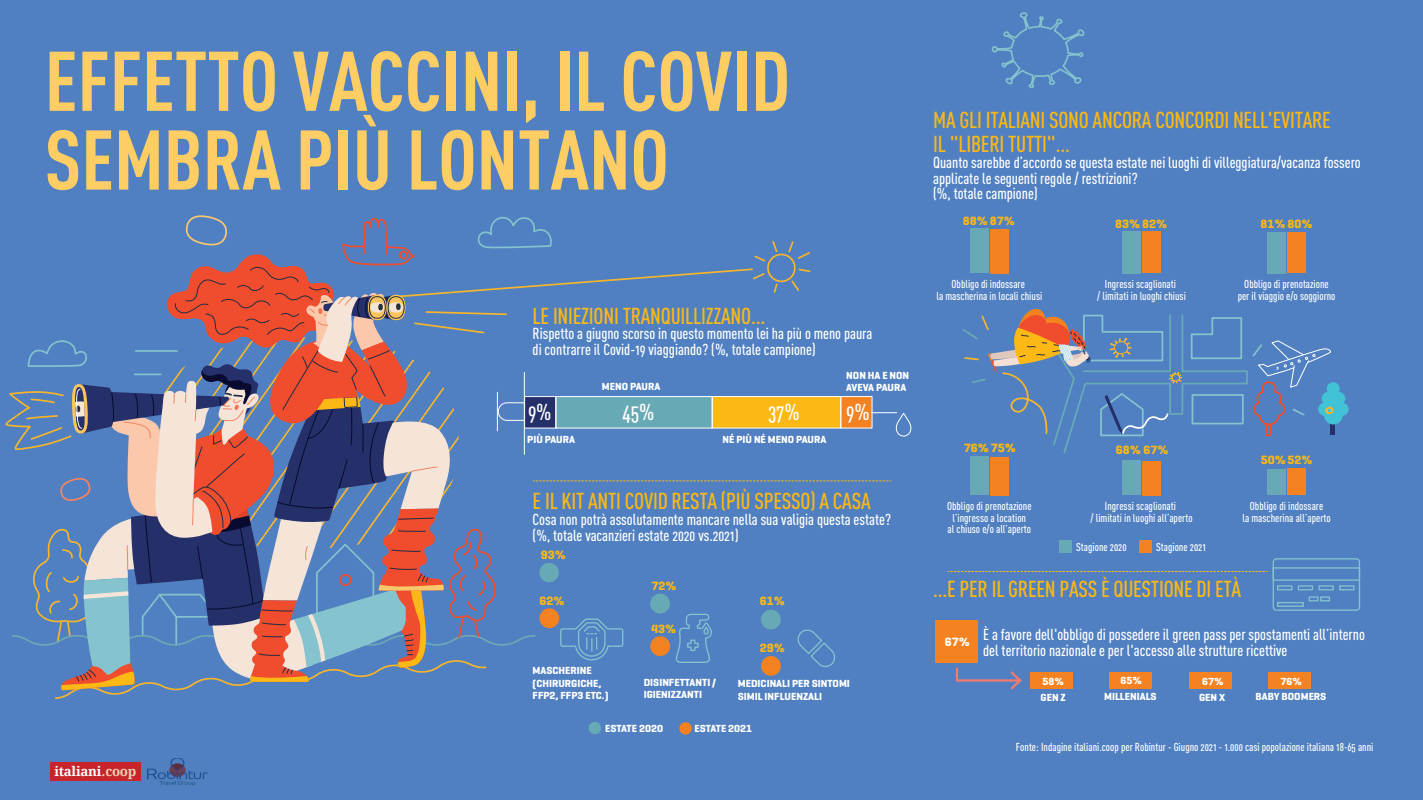
<style>
.page{position:relative;width:1423px;height:800px;background:#fff}
.page>*{position:absolute;margin:0;border:0;box-sizing:border-box;transform-origin:0 0}
.t1{font:83.12px/78.8px "DIN Cond Bold Alternate";color:#fecd64}
.t2{font:22.75px/23.6px "DIN Cond Medium Alternate";letter-spacing:-.01em;color:#fcb814}
.t3{font:22.75px "DIN Cond Medium Alternate";color:#fff}
.t4{font:15.75px/15.8px "DIN Cond Medium Alternate";color:#fff}
.t5{font:700 13.21px "Droid Serif";letter-spacing:-.02em;color:#fff}
.t6{font:700 12.25px "Geogrotesque";color:#fcb814}
.t7{font:700 12.25px "Geogrotesque";color:#fff}
.t8{font:11.38px/11.4px "DIN Cond Medium Alternate";color:#fff;text-align:center}
.t9{font:700 10.5px/12.6px "Geogrotesque";color:#fff}
.s1{color:#ebd4b3}
</style>
<div class="page">
<div style="left:0;top:0;width:1422px;height:800px;background:#5080c1"></div>
<div style="left:935px;top:620px;width:43px;height:43px;background:#f58220"></div>
<div style="left:1030px;top:672px;width:42px;height:17px;background:#f58220"></div>
<div style="left:1109px;top:672px;width:42px;height:17px;background:#f58220"></div>
<div style="left:1189px;top:672px;width:42px;height:17px;background:#f58220"></div>
<div style="left:1268px;top:672px;width:42px;height:17px;background:#f58220"></div>
<svg style="left:955px;top:667px;width:66px;height:23px"></svg>
<svg style="left:991px;top:12px;width:94px;height:77px"></svg>
<div style="left:990px;top:229px;width:18px;height:44px;background:#f58220"></div>
<div style="left:969px;top:228px;width:19px;height:45px;background:#67aab6"></div>
<div style="left:1142px;top:231px;width:19px;height:42px;background:#f58220"></div>
<div style="left:1122px;top:231px;width:18px;height:42px;background:#67aab6"></div>
<div style="left:1287px;top:232px;width:18px;height:41px;background:#f58220"></div>
<div style="left:1267px;top:232px;width:18px;height:41px;background:#67aab6"></div>
<div style="left:990px;top:457px;width:18px;height:38px;background:#f58220"></div>
<div style="left:969px;top:457px;width:19px;height:38px;background:#67aab6"></div>
<div style="left:1142px;top:461px;width:19px;height:34px;background:#f58220"></div>
<div style="left:1122px;top:461px;width:18px;height:34px;background:#67aab6"></div>
<div style="left:1287px;top:469px;width:18px;height:26px;background:#f58220"></div>
<div style="left:1267px;top:470px;width:18px;height:25px;background:#67aab6"></div>
<div style="left:1139px;top:540px;width:12px;height:12px;background:#f58220"></div>
<div style="left:1059px;top:540px;width:13px;height:12px;background:#67aab6"></div>
<div style="left:1272px;top:558px;width:88px;height:53px;border:1px solid #84c3ce;border-radius:3px"></div>
<div style="left:1276px;top:602px;width:27px;height:5px;border:1px solid #84c3ce"></div>
<div style="left:1308px;top:596px;width:10px;height:5px;border:1px solid #84c3ce"></div>
<div style="left:1276px;top:585px;width:16px;height:5px;border:1px solid #84c3ce"></div>
<div style="left:1297px;top:585px;width:16px;height:5px;border:1px solid #84c3ce"></div>
<div style="left:1318px;top:585px;width:15px;height:5px;border:1px solid #84c3ce"></div>
<div style="left:1339px;top:585px;width:15px;height:5px;border:1px solid #84c3ce"></div>
<div style="left:1319px;top:596px;width:10px;height:5px;border:1px solid #84c3ce"></div>
<div style="left:1272px;top:567px;width:88px;height:14px;border:1px solid #84c3ce"></div>
<svg style="left:948px;top:571px;width:319px;height:1px"></svg>
<svg style="left:5px;top:215px;width:907px;height:520px"></svg>
<div style="left:840px;top:396px;width:32px;height:32px;border:1px solid #fff"></div>
<div style="left:711px;top:396px;width:130px;height:32px;border:1px solid #fff"></div>
<div style="left:555px;top:396px;width:157px;height:32px;border:1px solid #fff"></div>
<div style="left:524px;top:396px;width:32px;height:32px;border:1px solid #fff"></div>
<svg style="left:962px;top:308px;width:386px;height:145px"></svg>
<img style="left:147px;top:758px;width:61px;height:27px">
<div style="left:50px;top:762px;width:90px;height:19px;background:#c8242b"></div>
<h1 class="t1" style="left:45px;top:39px;width:747px">EFFETTO VACCINI, IL COVID<br>SEMBRA PIÙ LONTANO</h1>
<h2 class="t2" style="left:532px;top:303px;width:234px">LE INIEZIONI TRANQUILLIZZANO...</h2>
<p class="t4" style="left:532px;top:325px;width:341px">Rispetto a giugno scorso in questo momento lei ha più o meno paura di contrarre il Covid-19 viaggiando? (%, totale campione)</p>
<p class="t9" style="left:846px;top:369px;width:64px">NON HA E NON<br>AVEVA PAURA</p>
<p class="t9" style="left:602px;top:380px;width:60px">MENO PAURA</p>
<h2 class="t3" style="left:528px;top:398px;width:25px">9%</h2>
<h2 class="t3" style="left:622px;top:398px;width:34px">45%</h2>
<h2 class="t3" style="left:768px;top:398px;width:33px">37%</h2>
<h2 class="t3" style="left:846px;top:398px;width:25px">9%</h2>
<p class="t9" style="left:527px;top:433px;width:49px">PIÙ PAURA</p>
<p class="t9" style="left:722px;top:433px;width:105px">NÉ PIÙ NÉ MENO PAURA</p>
<h2 class="t2" style="left:532px;top:489px;width:339px">E IL KIT ANTI COVID RESTA (PIÙ SPESSO) A CASA</h2>
<p class="t4" style="left:532px;top:511px;width:360px">Cosa non potrà assolutamente mancare nella sua valigia questa estate? (%, totale vacanzieri estate 2020 vs.2021)</p>
<p class="t6" style="left:541px;top:548px;width:27px">93%</p>
<p class="t6" style="left:651px;top:578px;width:27px">72%</p>
<p class="t6" style="left:539px;top:593px;width:27px">62%</p>
<p class="t6" style="left:760px;top:593px;width:27px">61%</p>
<p class="t6" style="left:651px;top:621px;width:27px">43%</p>
<p class="t6" style="left:760px;top:640px;width:27px">29%</p>
<p class="t5" style="left:54px;top:763px;width:83px">italiani<span class="s1">.coop</span></p>
<p class="t9" style="left:532px;top:664px;width:77px">MASCHERINE (CHIRURGICHE,<br>FFP2, FFP3 ETC.)</p>
<p class="t9" style="left:644px;top:676px;width:74px">DISINFETTANTI /<br>IGIENIZZANTI</p>
<p class="t9" style="left:738px;top:677px;width:114px">MEDICINALI PER SINTOMI<br>SIMIL INFLUENZALI</p>
<p class="t9" style="left:605px;top:722px;width:59px">ESTATE 2020</p>
<p class="t9" style="left:694px;top:722px;width:59px">ESTATE 2021</p>
<h2 class="t2" style="left:933px;top:108px;width:399px">MA GLI ITALIANI SONO ANCORA CONCORDI NELL'EVITARE<br>IL "LIBERI TUTTI"...</h2>
<p class="t4" style="left:933px;top:154px;width:429px">Quanto sarebbe d’accordo se questa estate nei luoghi di villeggiatura/vacanza fossero applicate le seguenti regole / restrizioni?<br>(%, totale campione)</p>
<p class="t6" style="left:963px;top:213px;width:53px">88%87%</p>
<p class="t6" style="left:1115px;top:216px;width:54px">83%82%</p>
<p class="t6" style="left:1260px;top:216px;width:53px">81%80%</p>
<p class="t8" style="left:936px;top:278px;width:107px">Obbligo di indossare<br>la mascherina in locali chiusi</p>
<p class="t8" style="left:1097px;top:278px;width:90px">Ingressi scaglionati<br>/ limitati in luoghi chiusi</p>
<p class="t8" style="left:1237px;top:278px;width:99px">Obbligo di prenotazione per il viaggio e/o soggiorno</p>
<p class="t6" style="left:963px;top:440px;width:53px">76%75%</p>
<p class="t6" style="left:1115px;top:442px;width:54px">68% 67%</p>
<p class="t6" style="left:1260px;top:452px;width:53px">50%52%</p>
<p class="t8" style="left:947px;top:500px;width:86px">Obbligo di prenotazione l’ingresso a location<br>al chiuso e/o all’aperto</p>
<p class="t8" style="left:1090px;top:500px;width:104px">Ingressi scaglionati<br>/ limitati in luoghi all’aperto</p>
<p class="t8" style="left:1242px;top:500px;width:90px">Obbligo di indossare<br>la mascherina all’aperto</p>
<p class="t8" style="left:1076px;top:541px;width:52px">Stagione 2020</p>
<p class="t8" style="left:1156px;top:541px;width:51px">Stagione 2021</p>
<h2 class="t2" style="left:933px;top:577px;width:309px">...E PER IL GREEN PASS È QUESTIONE DI ETÀ</h2>
<p class="t4" style="left:983px;top:626px;width:383px">È a favore dell'obbligo di possedere il green pass per spostamenti all’interno del territorio nazionale e per l'accesso alle strutture ricettive</p>
<p class="t7" style="left:945px;top:634px;width:27px">67%</p>
<p class="t9" style="left:1040px;top:673px;width:27px;line-height:15.8px">58%<br>GEN Z</p>
<p class="t9" style="left:1104px;top:673px;width:54px;line-height:15.8px;text-align:center">65%<br>MILLENIALS</p>
<p class="t9" style="left:1198px;top:674px;width:28px;line-height:15.8px;text-align:center">67%<br>GEN X</p>
<p class="t9" style="left:1280px;top:675px;width:23px">76%</p>
<p class="t9" style="left:1255px;top:690px;width:72px">BABY BOOMERS</p>
<p class="t8" style="left:1016px;top:741px;width:359px">Fonte: Indagine italiani.coop per Robintur - Giugno 2021 - 1.000 casi popolazione italiana 18-65 anni</p>
</div>
